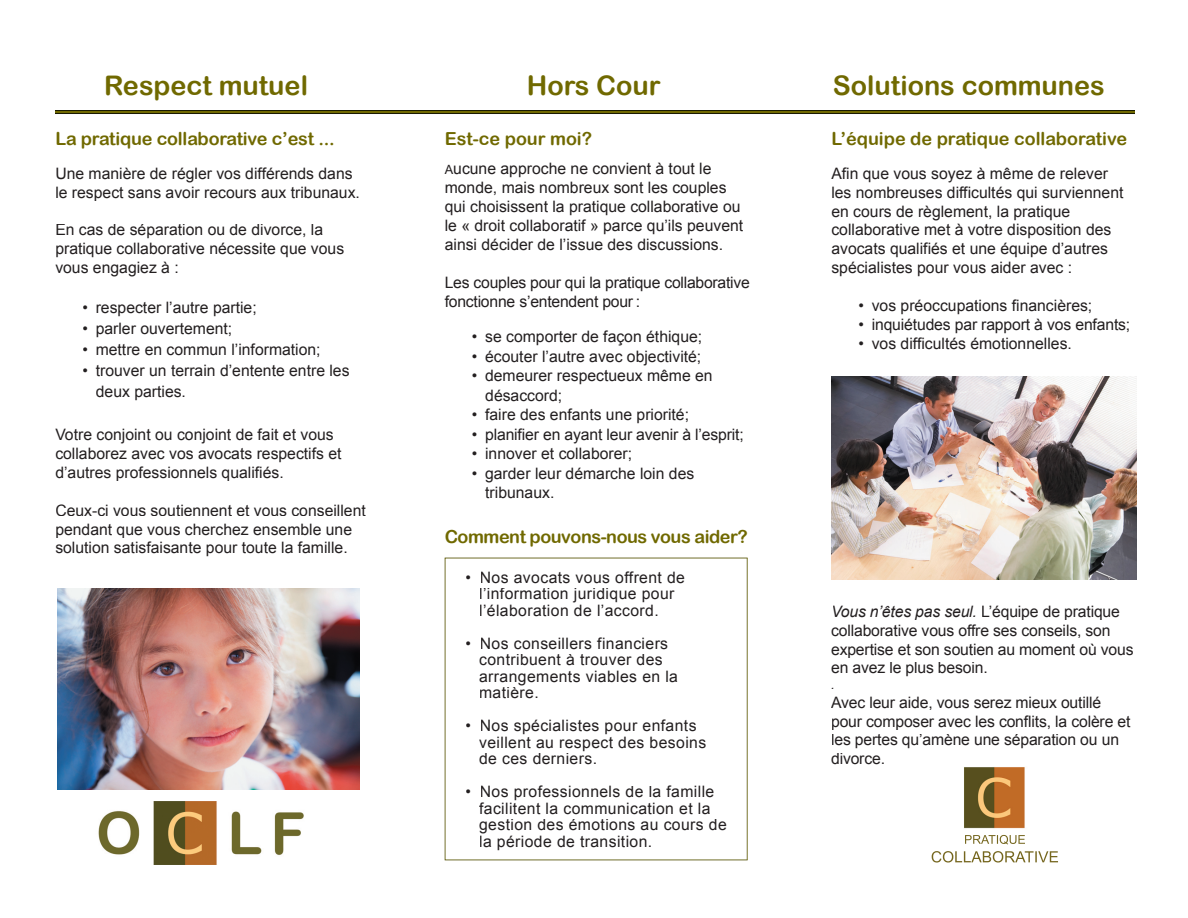
<style>
.page{position:relative;width:1188px;height:918px;background:#fff}
.page>*{position:absolute;margin:0;border:0;box-sizing:border-box;transform-origin:0 0}
.t1{font:27px "Arial Rounded MT Bold";color:#706900}
.t2{font:18px "Arial Rounded MT Bold";letter-spacing:-.01em;color:#706900}
.t3{font:15.75px/18.9px "Arial";color:#231f20}
.t4{font:15.75px/16.5px "Arial";letter-spacing:.025em;color:#231f20}
.t5{font:italic 12.75px "Arial";color:#231f20}
.s1{font-size:12.75px}
.s2{font-style:italic}
</style>
<div class="page">
<svg style="left:445px;top:558px;width:302px;height:302px"></svg>
<hr style="left:55px;top:111px;width:1080px;height:3px;background:#706900">
<hr style="left:55px;top:111px;width:1080px;height:1px;background:#191a00">
<hr style="left:55px;top:114px;width:1080px;height:1px;background:#191a00">
<img style="left:98px;top:802px;width:206px;height:62px">
<img style="left:57px;top:588px;width:303px;height:202px">
<img style="left:832px;top:376px;width:304px;height:203px">
<img style="left:931px;top:767px;width:127px;height:96px">
<img style="left:932px;top:835px;width:93px;height:28px">
<h1 class="t1" style="left:104px;top:69px;width:205px">Respect mutuel</h1>
<h1 class="t1" style="left:527px;top:70px;width:135px">Hors Cour</h1>
<h1 class="t1" style="left:833px;top:70px;width:273px">Solutions communes</h1>
<p class="t2" style="left:55px;top:128px;width:281px">La pratique collaborative c’est ...</p>
<p class="t3" style="left:55px;top:164px;width:306px">Une manière de régler vos différends dans le respect sans avoir recours aux tribunaux.</p>
<p class="t3" style="left:55px;top:221px;width:290px">En cas de séparation ou de divorce, la pratique collaborative nécessite que vous vous engagiez à :</p>
<p class="t3" style="left:82px;top:298px;width:176px">• respecter l’autre partie;</p>
<p class="t3" style="left:82px;top:319px;width:151px">• parler ouvertement;</p>
<p class="t3" style="left:82px;top:340px;width:240px">• mettre en commun l’information;</p>
<p class="t3" style="left:96px;top:360px;width:255px;line-height:21px;text-indent:-14px">• trouver un terrain d’entente entre les deux parties.</p>
<p class="t3" style="left:55px;top:425px;width:288px">Votre conjoint ou conjoint de fait et vous collaborez avec vos avocats respectifs et d’autres professionnels qualifiés.</p>
<p class="t3" style="left:55px;top:501px;width:312px">Ceux-ci vous soutiennent et vous conseillent pendant que vous cherchez ensemble une solution satisfaisante pour toute la famille.</p>
<p class="t2" style="left:445px;top:128px;width:149px">Est-ce pour moi?</p>
<p class="t3" style="left:445px;top:160px;width:300px"><span class="s1">A</span>ucune approche ne convient à tout le monde, mais nombreux sont les couples qui choisissent la pratique collaborative ou le « droit collaboratif » parce qu’ils peuvent ainsi décider de l’issue des discussions.</p>
<p class="t3" style="left:445px;top:273px;width:307px">Les couples pour qui la pratique collaborative fonctionne s’entendent pour :</p>
<p class="t3" style="left:472px;top:328px;width:232px">• se comporter de façon éthique;</p>
<p class="t3" style="left:472px;top:347px;width:231px">• écouter l’autre avec objectivité;</p>
<p class="t3" style="left:485px;top:366px;width:229px;line-height:19.5px;text-indent:-13px">• demeurer respectueux même en désaccord;</p>
<p class="t3" style="left:472px;top:406px;width:219px">• faire des enfants une priorité;</p>
<p class="t3" style="left:472px;top:425px;width:274px">• planifier en ayant leur avenir à l’esprit;</p>
<p class="t3" style="left:472px;top:445px;width:162px">• innover et collaborer;</p>
<p class="t3" style="left:485px;top:464px;width:211px;line-height:19.5px;text-indent:-13px">• garder leur démarche loin des tribunaux.</p>
<p class="t2" style="left:445px;top:526px;width:305px">Comment pouvons-nous vous aider?</p>
<p class="t4" style="left:479px;top:569px;width:207px;text-indent:-14px">• Nos avocats vous offrent de l’information juridique pour l’élaboration de l’accord.</p>
<p class="t4" style="left:479px;top:635px;width:200px;text-indent:-14px">• Nos conseillers financiers contribuent à trouver des arrangements viables en la matière.</p>
<p class="t4" style="left:479px;top:718px;width:229px;text-indent:-14px">• Nos spécialistes pour enfants veillent au respect des besoins de ces derniers.</p>
<p class="t4" style="left:479px;top:784px;width:249px;text-indent:-14px">• Nos professionnels de la famille facilitent la communication et la gestion des émotions au cours de la période de transition.</p>
<p class="t2" style="left:831px;top:128px;width:297px">L’équipe de pratique collaborative</p>
<p class="t3" style="left:831px;top:164px;width:294px">Afin que vous soyez à même de relever les nombreuses difficultés qui surviennent en cours de règlement, la pratique collaborative met à votre disposition des avocats qualifiés et une équipe d’autres spécialistes pour vous aider avec :</p>
<p class="t3" style="left:858px;top:296px;width:235px">• vos préoccupations financières;</p>
<p class="t3" style="left:858px;top:315px;width:273px">• inquiétudes par rapport à vos enfants;</p>
<p class="t3" style="left:858px;top:334px;width:215px">• vos difficultés émotionnelles.</p>
<p class="t3" style="left:831px;top:602px;width:304px"><span class="s2">Vous n’êtes pas seul.</span> L’équipe de pratique collaborative vous offre ses conseils, son expertise et son soutien au moment où vous en avez le plus besoin.</p>
<p class="t5" style="left:831px;top:676px;width:5px">.</p>
<p class="t3" style="left:831px;top:693px;width:301px">Avec leur aide, vous serez mieux outillé pour composer avec les conflits, la colère et les pertes qu’amène une séparation ou un divorce.</p>
</div>
